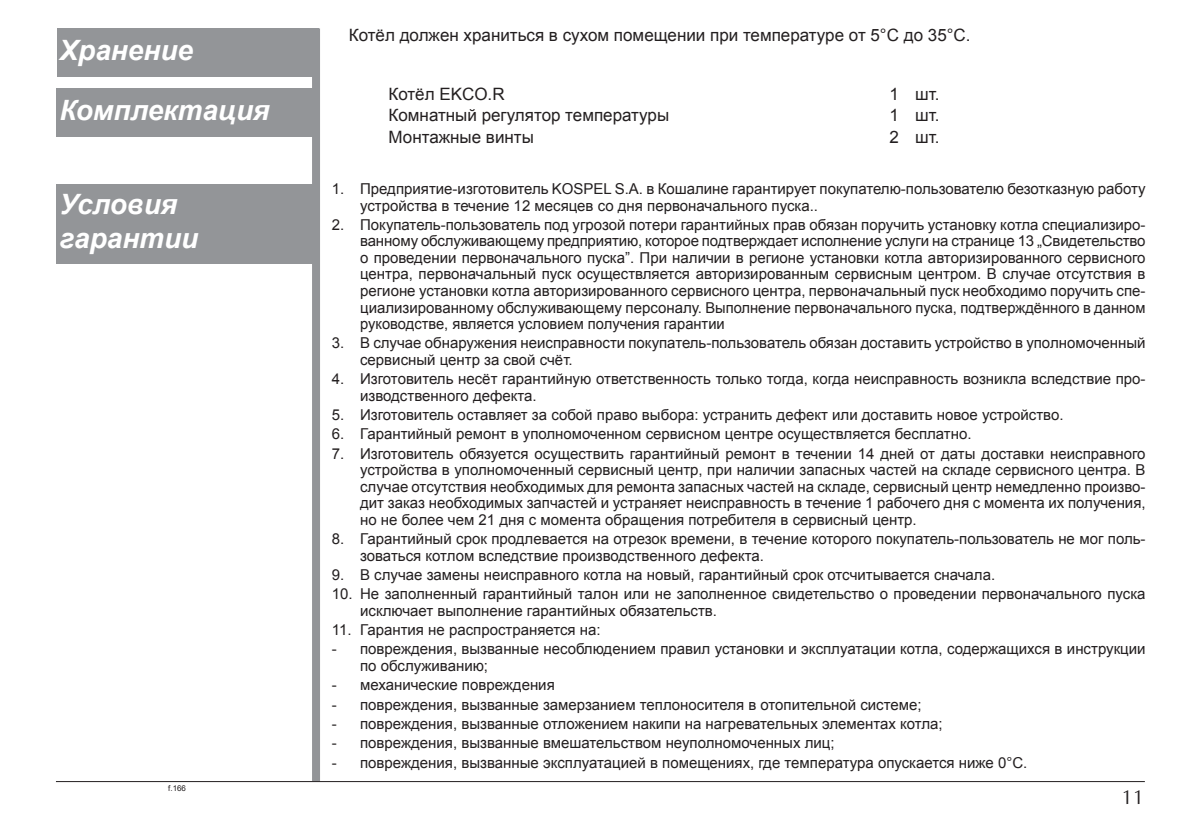
<style>
.page{position:relative;width:1191px;height:840px;background:#fff}
.page>*{position:absolute;margin:0;border:0;box-sizing:border-box;transform-origin:0 0}
.t1{font:italic 700 28px/33.6px "Arial";color:#fff}
.t2{font:20px "Ottawa";color:#231f20}
.t3{font:17px "Arial";color:#231f20}
.t4{font:15px/16.6px "Arial";color:#231f20}
.t5{font:8px "Arial";color:#231f20}
</style>
<div class="page">
<div style="left:312px;top:28px;width:8px;height:752px;background:#939598"></div>
<hr style="left:56px;top:780px;width:1088px;height:1px;background:#231f20">
<div style="left:57px;top:184px;width:257px;height:80px;background:#939598"></div>
<div style="left:57px;top:28px;width:262px;height:49px;background:#939598"></div>
<div style="left:57px;top:88px;width:257px;height:48px;background:#939598"></div>
<h1 class="t1" style="left:60px;top:34px;width:135px">Хранение</h1>
<h1 class="t1" style="left:60px;top:94px;width:212px">Комплектaция</h1>
<h1 class="t1" style="left:60px;top:188px;width:140px">Условия гарантии</h1>
<p class="t5" style="left:168px;top:783px;width:19px">f.166</p>
<p class="t3" style="left:349px;top:24px;width:623px">Котёл должен храниться в сухом помещении при температуре от 5°С до 35°С.</p>
<p class="t3" style="left:388px;top:83px;width:118px">Котёл EKCO.R</p>
<p class="t3" style="left:889px;top:83px;width:51px">1 шт.</p>
<p class="t3" style="left:388px;top:104px;width:282px">Комнатный регулятор температуры</p>
<p class="t3" style="left:889px;top:104px;width:51px">1 шт.</p>
<p class="t3" style="left:388px;top:126px;width:147px">Монтажные винты</p>
<p class="t3" style="left:889px;top:126px;width:51px">2 шт.</p>
<p class="t4" style="left:360px;top:180px;width:787px;text-indent:-28px">1. Предприятие-изготовитель KOSPEL S.A. в Кошалине гарантирует покупателю-пользователю безотказную работу устройства в течение 12 месяцев со дня первоначального пуска..</p>
<p class="t4" style="left:360px;top:216px;width:787px;text-align:justify;text-indent:-28px">2. Покупатель-пользователь под угрозой потери гарантийных прав обязан поручить установку котла специализиро&shy;ванному обслуживающему предприятию, которое подтверждает исполнение услуги на странице 13 „Свидетельство о проведении первоначального пуска”. При наличии в регионе установки котла авторизированного сервисного центра, первоначальный пуск осуществляется авторизированным сервисным центром. В случае отсутствия в регионе установки котла авторизированного сервисного центра, первоначальный пуск необходимо поручить спе&shy;циализированному обслуживающему персоналу. Выполнение первоначального пуска, подтверждённого в данном руководстве, является условием получения гарантии</p>
<p class="t4" style="left:360px;top:335px;width:787px;text-indent:-28px">3. В случае обнаружения неисправности покупатель-пользователь обязан доставить устройство в уполномоченный сервисный центр за свой счёт.</p>
<p class="t4" style="left:360px;top:370px;width:787px;text-indent:-28px">4. Изготовитель несёт гарантийную ответственность только тогда, когда неисправность возникла вследствие про&shy;изводственного дефекта.</p>
<p class="t4" style="left:332px;top:406px;width:733px">5. Изготовитель оставляет за собой право выбора: устранить дефект или доставить новое устройство.</p>
<p class="t4" style="left:332px;top:425px;width:641px">6. Гарантийный ремонт в уполномоченном сервисном центре осуществляется бесплатно.</p>
<p class="t4" style="left:360px;top:445px;width:787px;text-align:justify;text-indent:-28px">7. Изготовитель обязуется осуществить гарантийный ремонт в течении 14 дней от даты доставки неисправного устройства в уполномоченный сервисный центр, при наличии запасных частей на складе сервисного центра. В случае отсутствия необходимых для ремонта запасных частей на складе, сервисный центр немедленно произво&shy;дит заказ необходимых запчастей и устраняет неисправность в течение 1 рабочего дня с момента их получения, но не более чем 21 дня с момента обращения потребителя в сервисный центр.</p>
<p class="t4" style="left:360px;top:530px;width:787px;text-indent:-28px">8. Гарантийный срок продлевается на отрезок времени, в течение которого покупатель-пользователь не мог поль&shy;зоваться котлом вследствие производственного дефекта.</p>
<p class="t4" style="left:332px;top:566px;width:665px">9. В случае замены неисправного котла на новый, гарантийный срок отсчитывается сначала.</p>
<p class="t4" style="left:360px;top:585px;width:787px;text-indent:-28px">10. Не заполненный гарантийный талон или не заполненное свидетельство о проведении первоначального пуска исключает выполнение гарантийных обязательств.</p>
<p class="t4" style="left:332px;top:621px;width:270px">11. Гарантия не распространяется на:</p>
<p class="t4" style="left:360px;top:640px;width:787px;text-indent:-28px">- повреждения, вызванные несоблюдением правил установки и эксплуатации котла, содержащихся в инструкции по обслуживанию;</p>
<p class="t4" style="left:332px;top:676px;width:224px">- механические повреждения</p>
<p class="t4" style="left:332px;top:695px;width:591px">- повреждения, вызванные замерзанием теплоносителя в отопительной системе;</p>
<p class="t4" style="left:332px;top:715px;width:612px">- повреждения, вызванные отложением накипи на нагревательных элементах котла;</p>
<p class="t4" style="left:332px;top:734px;width:504px">- повреждения, вызванные вмешательством неуполномоченных лиц;</p>
<p class="t4" style="left:332px;top:753px;width:697px">- повреждения, вызванные эксплуатацией в помещениях, где температура опускается ниже 0°С.</p>
<h2 class="t2" style="left:1121px;top:784px;width:24px">11</h2>
</div>
